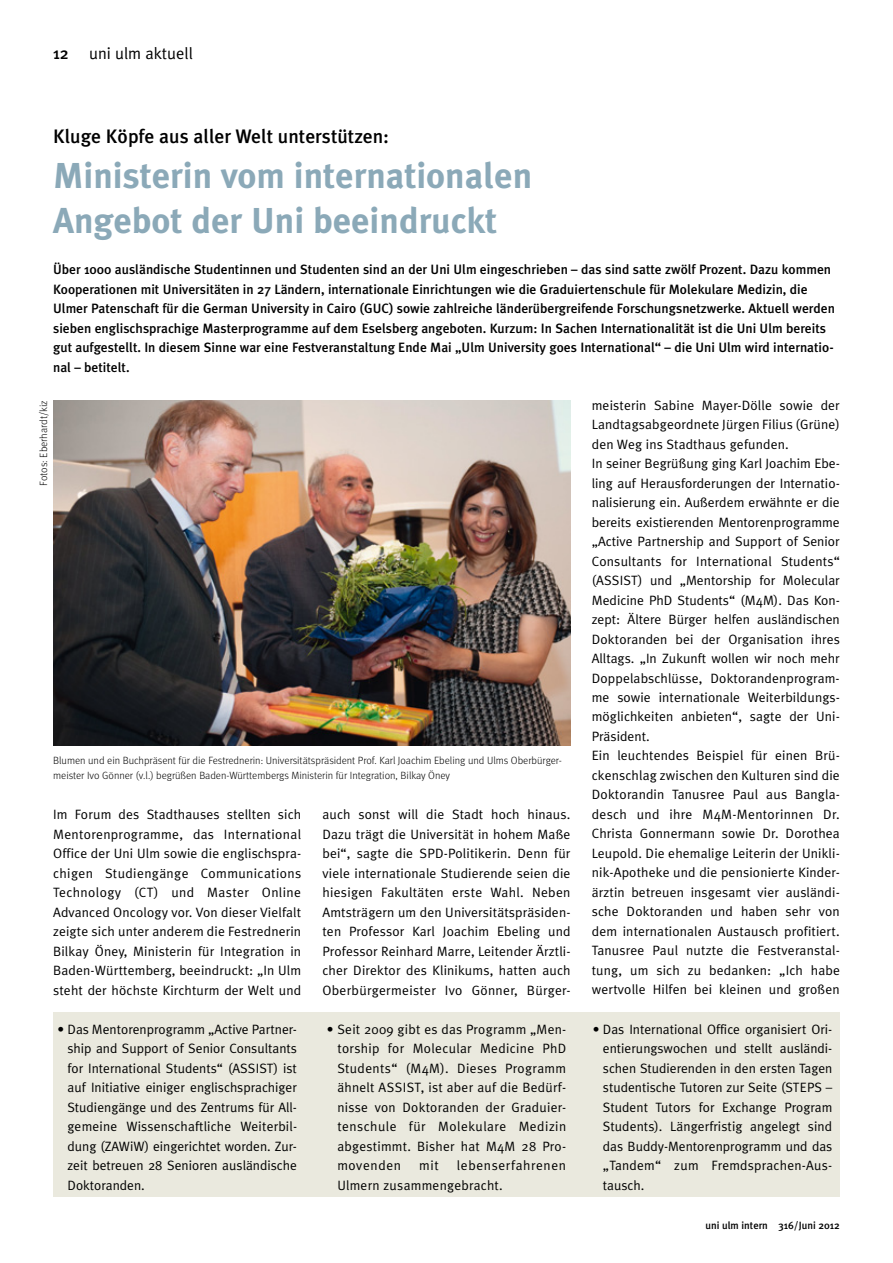
<style>
.page{position:relative;width:893px;height:1263px;background:#fff}
.page>*{position:absolute;margin:0;border:0;box-sizing:border-box;transform-origin:0 0}
.t1{font:700 36px/45px "Meta Plus";color:#8ba9b8}
.t2{font:500 19.5px "Meta Plus";color:#000}
.t3{font:16.5px "Meta Plus Normal";color:#000}
.t4{font:13.5px/19.5px "Meta Plus Normal";letter-spacing:.01em;color:#000;text-align:justify}
.t5{font:500 13.5px/19.5px "Meta Plus";color:#000}
.t6{font:300 10.5px/15px "Meta";color:#000}
.t7{font:500 10.5px "Meta Plus";color:#000}
.s1{font-family:"Meta Plus";font-weight:500}
</style>
<div class="page">
<div style="left:53px;top:1012px;width:787px;height:185px;background:#eae9de"></div>
<img style="left:53px;top:400px;width:517px;height:345px">
<p class="t3" style="left:53px;top:43px;width:141px"><span class="s1">12</span> uni ulm aktuell</p>
<h2 class="t2" style="left:53px;top:125px;width:338px">Kluge Köpfe aus aller Welt unterstützen:</h2>
<h1 class="t1" style="left:53px;top:153px;width:480px">Ministerin vom internationalen<br>Angebot der Uni beeindruckt</h1>
<p class="t5" style="left:53px;top:260px;width:783px">Über 1000 ausländische Studentinnen und Studenten sind an der Uni Ulm eingeschrieben – das sind satte zwölf Prozent. Dazu kommen Kooperationen mit Universitäten in 27 Ländern, internationale Einrichtungen wie die Graduiertenschule für Molekulare Medizin, die Ulmer Patenschaft für die German University in Cairo (GUC) sowie zahlreiche länderübergreifende Forschungsnetzwerke. Aktuell werden sieben englischsprachige Masterprogramme auf dem Eselsberg angeboten. Kurzum: In Sachen Internationalität ist die Uni Ulm bereits gut aufgestellt. In diesem Sinne war eine Festveranstaltung Ende Mai „Ulm University goes International“ – die Uni Ulm wird internatio&shy;nal – betitelt.</p>
<p class="t6" style="left:36px;top:485px;width:87px;rotate:-90deg">Fotos: Eberhardt/kiz</p>
<p class="t6" style="left:53px;top:753px;width:510px">Blumen und ein Buchpräsent für die Festrednerin: Universitätspräsident Prof. Karl Joachim Ebeling und Ulms Oberbürger&shy;meister Ivo Gönner (v.l.) begrüßen Baden-Württembergs Ministerin für Integration, Bilkay Öney</p>
<p class="t4" style="left:53px;top:804px;width:250px">Im Forum des Stadthauses stellten sich Mentorenprogramme, das International Office der Uni Ulm sowie die englischspra&shy;chigen Studiengänge Communications Technology (CT) und Master Online Advanced Oncology vor. Von dieser Vielfalt zeigte sich unter anderem die Festrednerin Bilkay Öney, Ministerin für Integration in Baden-Württemberg, beeindruckt: „In Ulm steht der höchste Kirchturm der Welt und</p>
<p class="t4" style="left:322px;top:804px;width:250px">auch sonst will die Stadt hoch hinaus.<br>Dazu trägt die Universität in hohem Maße bei“, sagte die SPD-Politikerin. Denn für viele internationale Studierende seien die hiesigen Fakultäten erste Wahl. Neben Amtsträgern um den Universitätspräsiden&shy;ten Professor Karl Joachim Ebeling und Professor Reinhard Marre, Leitender Ärztli&shy;cher Direktor des Klinikums, hatten auch Oberbürgermeister Ivo Gönner, Bürger-</p>
<p class="t4" style="left:67px;top:1019px;width:231px;text-indent:-10px">• Das Mentorenprogramm „Active Partner&shy;ship and Support of Senior Consultants for International Students“ (ASSIST) ist auf Initiative einiger englischsprachiger Studiengänge und des Zentrums für All&shy;gemeine Wissenschaftliche Weiterbil&shy;dung (ZAWiW) eingerichtet worden. Zur&shy;zeit betreuen 28 Senioren ausländische Doktoranden.</p>
<p class="t4" style="left:337px;top:1019px;width:231px;text-indent:-11px">• Seit 2009 gibt es das Programm „Men&shy;torship for Molecular Medicine PhD Students“ (M4M). Dieses Programm ähnelt ASSIST, ist aber auf die Bedürf&shy;nisse von Doktoranden der Graduier&shy;tenschule für Molekulare Medizin abgestimmt. Bisher hat M4M 28 Pro&shy;movenden</p>
<p class="t4" style="left:337px;top:1155px;width:230px;text-indent:120px">lebenserfahrenen<br>Ulmern zusammengebracht.</p>
<p class="t4" style="left:419px;top:1155px;width:21px">mit</p>
<p class="t4" style="left:592px;top:395px;width:250px;text-align:left">meisterin Sabine Mayer-Dölle sowie der Landtagsabgeordnete Jürgen Filius (Grüne) den Weg ins Stadthaus gefunden.<br>In seiner Begrüßung ging Karl Joachim Ebe&shy;ling auf Herausforderungen der Internatio&shy;nalisierung ein. Außerdem erwähnte er die bereits existierenden Mentorenprogramme „Active Partnership and Support of Senior Consultants for International Students“ (ASSIST) und „Mentorship for Molecular Medicine PhD Students“ (M4M). Das Kon&shy;zept: Ältere Bürger helfen ausländischen Doktoranden bei der Organisation ihres Alltags. „In Zukunft wollen wir noch mehr Doppelabschlüsse, Doktorandenprogram&shy;me sowie internationale Weiterbildungs&shy;möglichkeiten anbieten“, sagte der Uni-Präsident.<br>Ein leuchtendes Beispiel für einen Brü&shy;ckenschlag zwischen den Kulturen sind die Doktorandin Tanusree Paul aus Bangla&shy;desch und ihre M4M-Mentorinnen Dr.<br>Christa Gonnermann sowie Dr. Dorothea Leupold. Die ehemalige Leiterin der Unikli&shy;nik-Apotheke und die pensionierte Kinder&shy;ärztin betreuen insgesamt vier ausländi&shy;sche Doktoranden und haben sehr von dem internationalen Austausch profitiert.<br>Tanusree Paul nutzte die Festveranstal&shy;tung, um sich zu bedanken: „Ich habe wertvolle Hilfen bei kleinen und großen</p>
<p class="t4" style="left:603px;top:1019px;width:231px;text-indent:-10px">• Das International Office organisiert Ori&shy;entierungswochen und stellt ausländi&shy;schen Studierenden in den ersten Tagen studentische Tutoren zur Seite (STEPS – Student Tutors for Exchange Program Students). Längerfristig angelegt sind das Buddy-Mentorenprogramm und das „Tandem“ zum Fremdsprachen-Aus&shy;tausch.</p>
<p class="t7" style="left:705px;top:1219px;width:136px">uni ulm intern 316/Juni 2012</p>
</div>
